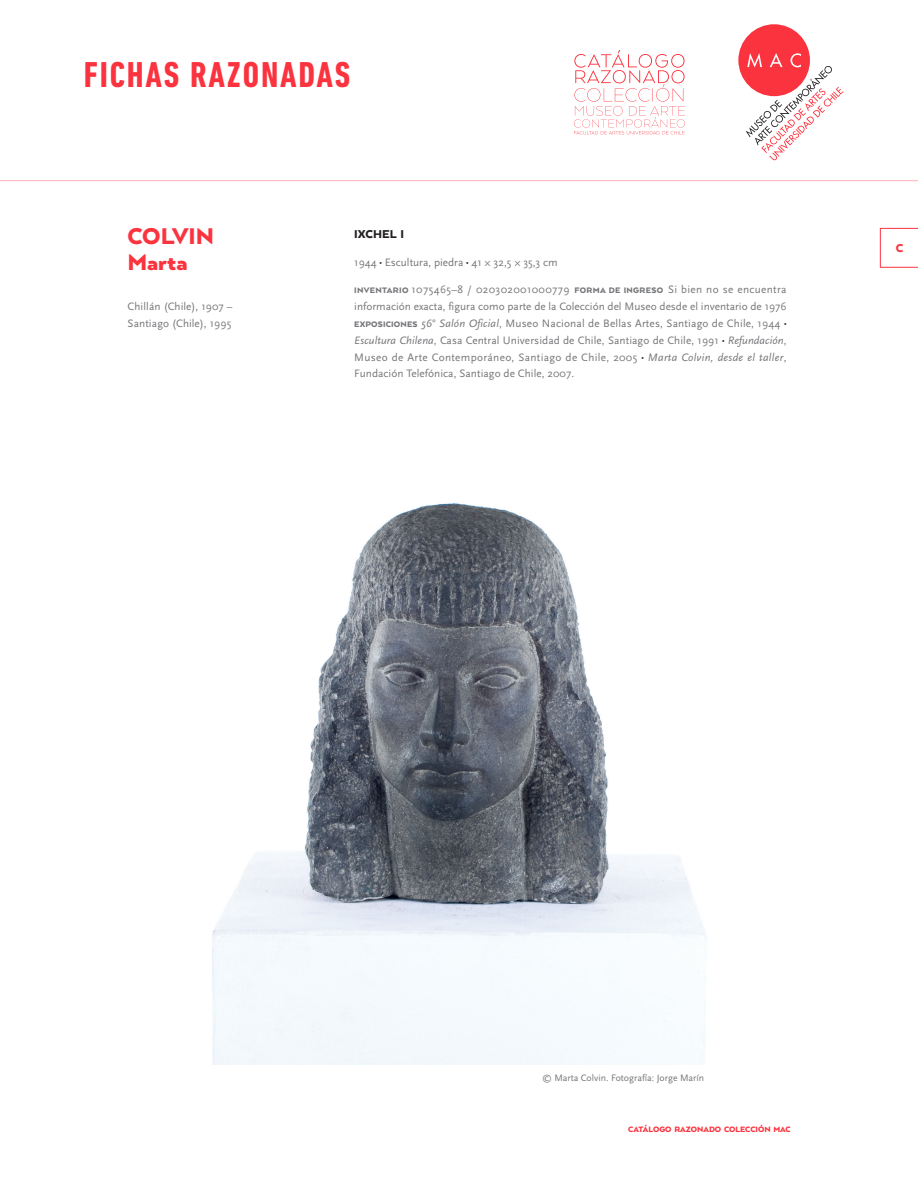
<style>
.page{position:relative;width:918px;height:1188px;background:#fff}
.page>*{position:absolute;margin:0;border:0;box-sizing:border-box;transform-origin:0 0}
.t1{font:700 condensed 36.6px "DIN Next LT Pro";letter-spacing:.05em;color:#fb333e}
.t2{font:900 26.25px "Arquitecta";color:#fb333e}
.t3{font:900 13.2px "Arquitecta";color:#231f20}
.t4{font:900 13.2px "Arquitecta";color:#fb333e}
.t5{font:11.25px/16.8px "Scala Sans";letter-spacing:.005em;color:#757679;text-align:justify}
.t6{font:9.75px "Scala Sans";color:#757679}
.t7{font:900 9px "Arquitecta";color:#fb333e}
.s1{font-family:"Arquitecta";font-weight:900;color:#231f20}
.s2{font-family:"Arquitecta";font-weight:900;font-size:9.15px}
.s3{font-family:"Scala Sans Regular SC"}
.s4{font-style:italic}
</style>
<div class="page">
<hr style="left:0;top:180px;width:918px;height:1px;background:#fb333e">
<svg style="left:738px;top:24px;width:106px;height:137px"></svg>
<svg style="left:574px;top:50px;width:111px;height:85px"></svg>
<hr style="left:880px;top:228px;width:38px;height:1px;background:#fb333e">
<hr style="left:880px;top:228px;width:1px;height:39px;background:#fb333e">
<hr style="left:880px;top:267px;width:38px;height:1px;background:#fb333e">
<img style="left:212px;top:503px;width:495px;height:561px">
<h1 class="t1" style="left:84px;top:54px;width:268px">FICHAS RAZONADAS</h1>
<p class="t2" style="left:128px;top:220px;width:88px">COLVIN</p>
<p class="t2" style="left:128px;top:246px;width:62px">Marta</p>
<p class="t5" style="left:128px;top:298px;width:106px">Chillán (Chile), 1907 –</p>
<p class="t5" style="left:128px;top:315px;width:105px">Santiago (Chile), 1995</p>
<p class="t3" style="left:354px;top:226px;width:51px">IXCHEL I</p>
<p class="t5" style="left:354px;top:254px;width:205px">1944 <span class="s1">·</span> Escultura, piedra <span class="s1">·</span> 41 × 32,5 × 35,3 cm</p>
<p class="t5" style="left:354px;top:281px;width:434px"><span class="s2">INVENTARIO</span> 1075465–<span class="s3">8 / 020302001000779</span> <span class="s2">FORMA DE INGRESO</span> Si bien no se encuentra información exacta, figura como parte de la Colección del Museo desde el inventario de 1976<br><span class="s2">EXPOSICIONES</span> <span class="s4">56° Salón Oficial</span>, Museo Nacional de Bellas Artes, Santiago de Chile, 1944 <span class="s1">· </span><span class="s4">Escultura Chilena</span>, Casa Central Universidad de Chile, Santiago de Chile, 1991 <span class="s1">·</span> <span class="s4">Refundación</span>, Museo de Arte Contemporáneo, Santiago de Chile, 2005 <span class="s1">·</span> <span class="s4">Marta Colvin, desde el taller</span>, Fundación Telefónica, Santiago de Chile, 2007.</p>
<p class="t4" style="left:896px;top:240px;width:9px">C</p>
<p class="t6" style="left:542px;top:1072px;width:164px">© Marta Colvin. Fotografía: Jorge Marín</p>
<p class="t7" style="left:628px;top:1124px;width:164px">CATÁLOGO RAZONADO COLECCIÓN MAC</p>
</div>
